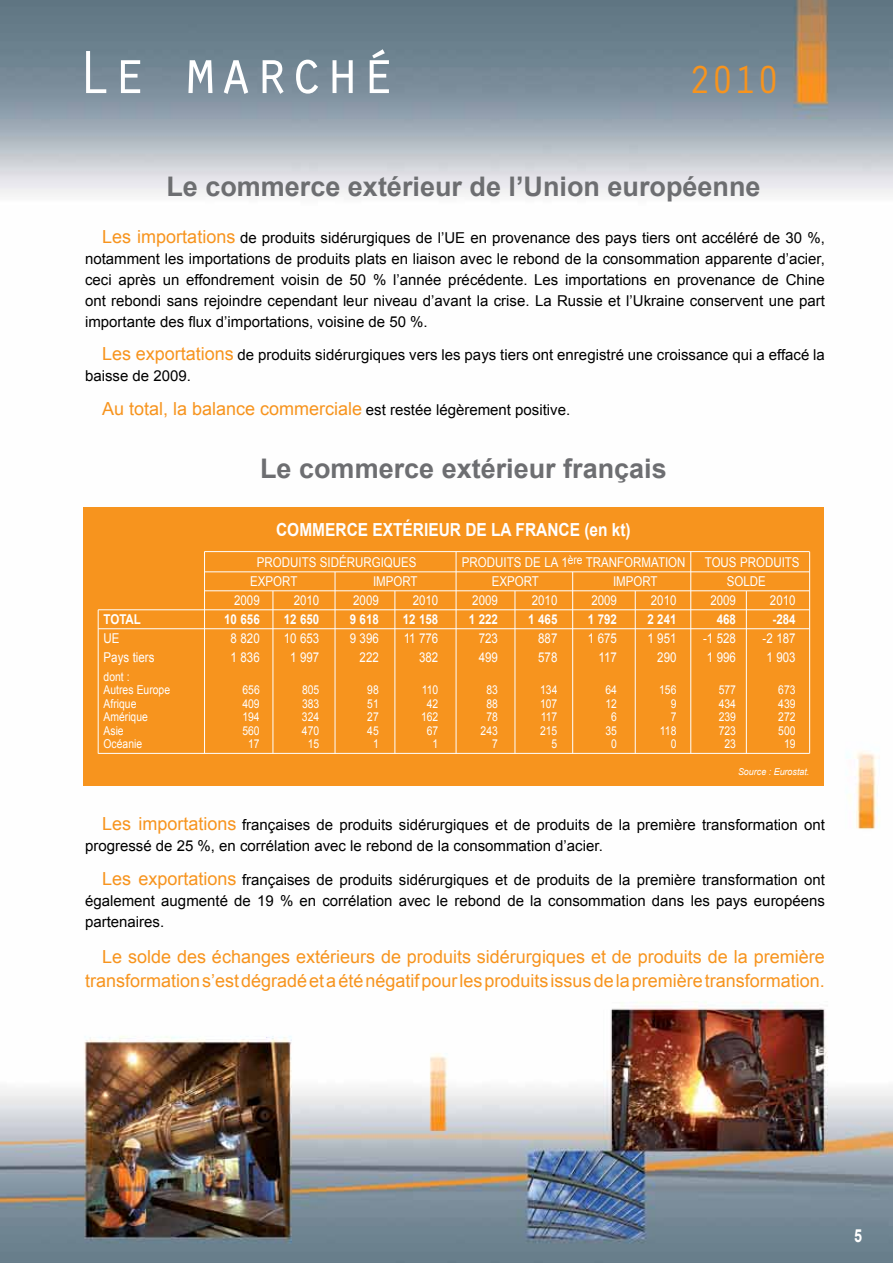
<style>
.page{position:relative;width:893px;height:1263px;background:#fff}
.page>*{position:absolute;margin:0;border:0;box-sizing:border-box;transform-origin:0 0}
.t1{font:63px "Orator Std";color:#fff;scale:.94 1}
.t2{font:40.5px "Orator Std";color:#f7941e;scale:.94 1}
.t3{font:700 27px "Arial";color:#6d6e71}
.t4{font:18px/24px "Arial";color:#f7941e;text-align:right}
.t5{font:700 18px "Arial";color:#fff;scale:.86 1}
.t6{font:700 18px "Arial";color:#fff;scale:.8 1}
.t7{font:15px/21px "Arial";color:#000;text-align:justify}
.t8{font:13.5px "Arial";color:#fff;scale:.85 1}
.t9{font:700 13.5px "Arial";color:#fff;scale:.85 1}
.t10{font:12.15px/13.5px "Arial";color:#fff;scale:.85 1}
.t11{font:italic 9.45px "Arial";color:#fff;scale:.94 1}
.s1{font-size:18px;color:#f7941e}
.s2{font-size:15px;color:#000}
</style>
<div class="page">
<img style="left:0;top:0;width:893px;height:1263px">
<div style="left:84px;top:507px;width:740px;height:278px;background:#f7941e"></div>
<hr style="left:204px;top:551px;width:605px;height:1px;background:#fff">
<hr style="left:204px;top:571px;width:605px;height:1px;background:#fff">
<hr style="left:204px;top:590px;width:605px;height:1px;background:#fff">
<hr style="left:98px;top:609px;width:711px;height:1px;background:#fff">
<hr style="left:98px;top:628px;width:711px;height:1px;background:#fff">
<hr style="left:98px;top:753px;width:711px;height:1px;background:#fff">
<hr style="left:204px;top:551px;width:1px;height:202px;background:#fff">
<hr style="left:273px;top:591px;width:1px;height:162px;background:#fff">
<hr style="left:335px;top:572px;width:1px;height:181px;background:#fff">
<hr style="left:394px;top:591px;width:1px;height:162px;background:#fff">
<hr style="left:456px;top:552px;width:1px;height:201px;background:#fff">
<hr style="left:515px;top:591px;width:1px;height:162px;background:#fff">
<hr style="left:572px;top:572px;width:1px;height:181px;background:#fff">
<hr style="left:635px;top:591px;width:1px;height:162px;background:#fff">
<hr style="left:690px;top:552px;width:1px;height:201px;background:#fff">
<hr style="left:746px;top:591px;width:1px;height:162px;background:#fff">
<hr style="left:809px;top:552px;width:1px;height:201px;background:#fff">
<hr style="left:98px;top:610px;width:1px;height:143px;background:#fff">
<h1 class="t1" style="left:76px;top:27px;width:342px">Le marché</h1>
<h2 class="t2" style="left:688px;top:51px;width:99px">2010</h2>
<h3 class="t3" style="left:166px;top:171px;width:596px">Le commerce extérieur de l’Union européenne</h3>
<p class="t7" style="left:85px;top:227px;width:741px;text-indent:17px"><span class="s1">Les importations</span> de produits sidérurgiques de l’UE en provenance des pays tiers ont accéléré de 30 %, notamment les importations de produits plats en liaison avec le rebond de la consommation apparente d’acier, ceci après un effondrement voisin de 50 % l’année précédente. Les importations en provenance de Chine ont rebondi sans rejoindre cependant leur niveau d’avant la crise. La Russie et l’Ukraine conservent une part importante des flux d’importations, voisine de 50 %.</p>
<p class="t7" style="left:85px;top:345px;width:741px;text-indent:17px"><span class="s1">Les exportations</span> de produits sidérurgiques vers les pays tiers ont enregistré une croissance qui a effacé la baisse de 2009.</p>
<p class="t4" style="left:102px;top:397px;width:470px">Au total, la balance commerciale <span class="s2">est restée légèrement positive.</span></p>
<h3 class="t3" style="left:260px;top:453px;width:408px">Le commerce extérieur français</h3>
<p class="t5" style="left:276px;top:520px;width:414px">COMMERCE EXTÉRIEUR DE LA FRANCE (en kt)</p>
<p class="t8" style="left:257px;top:554px;width:189px">PRODUITS SIDÉRURGIQUES</p>
<p class="t8" style="left:462px;top:554px;width:265px">PRODUITS DE LA 1<sup>ère</sup> TRANFORMATION</p>
<p class="t8" style="left:705px;top:554px;width:113px">TOUS PRODUITS</p>
<p class="t8" style="left:250px;top:573px;width:57px">EXPORT</p>
<p class="t8" style="left:373px;top:573px;width:54px">IMPORT</p>
<p class="t8" style="left:492px;top:573px;width:57px">EXPORT</p>
<p class="t8" style="left:613px;top:573px;width:54px">IMPORT</p>
<p class="t8" style="left:727px;top:573px;width:47px">SOLDE</p>
<p class="t8" style="left:234px;top:592px;width:32px">2009</p>
<p class="t8" style="left:294px;top:592px;width:32px">2010</p>
<p class="t8" style="left:353px;top:592px;width:32px">2009</p>
<p class="t8" style="left:413px;top:592px;width:32px">2010</p>
<p class="t8" style="left:472px;top:592px;width:32px">2009</p>
<p class="t8" style="left:532px;top:592px;width:32px">2010</p>
<p class="t8" style="left:591px;top:592px;width:32px">2009</p>
<p class="t8" style="left:651px;top:592px;width:32px">2010</p>
<p class="t8" style="left:710px;top:592px;width:32px">2009</p>
<p class="t8" style="left:770px;top:592px;width:32px">2010</p>
<p class="t9" style="left:104px;top:611px;width:45px">TOTAL</p>
<p class="t9" style="left:224px;top:611px;width:43px">10 656</p>
<p class="t9" style="left:284px;top:611px;width:43px">12 650</p>
<p class="t9" style="left:350px;top:611px;width:36px">9 618</p>
<p class="t9" style="left:403px;top:611px;width:43px">12 158</p>
<p class="t9" style="left:469px;top:611px;width:36px">1 222</p>
<p class="t9" style="left:528px;top:611px;width:36px">1 465</p>
<p class="t9" style="left:588px;top:611px;width:36px">1 792</p>
<p class="t9" style="left:647px;top:611px;width:36px">2 241</p>
<p class="t9" style="left:717px;top:611px;width:24px">468</p>
<p class="t9" style="left:772px;top:611px;width:29px">-284</p>
<p class="t8" style="left:104px;top:630px;width:20px">UE</p>
<p class="t8" style="left:231px;top:630px;width:36px">8 820</p>
<p class="t8" style="left:284px;top:630px;width:43px">10 653</p>
<p class="t8" style="left:350px;top:630px;width:36px">9 396</p>
<p class="t8" style="left:404px;top:630px;width:42px">11 776</p>
<p class="t8" style="left:479px;top:630px;width:24px">723</p>
<p class="t8" style="left:538px;top:630px;width:24px">887</p>
<p class="t8" style="left:588px;top:630px;width:36px">1 675</p>
<p class="t8" style="left:647px;top:630px;width:36px">1 951</p>
<p class="t8" style="left:703px;top:630px;width:40px">-1 528</p>
<p class="t8" style="left:763px;top:630px;width:40px">-2 187</p>
<p class="t8" style="left:104px;top:649px;width:61px">Pays tiers</p>
<p class="t8" style="left:231px;top:649px;width:36px">1 836</p>
<p class="t8" style="left:290px;top:649px;width:36px">1 997</p>
<p class="t8" style="left:360px;top:649px;width:24px">222</p>
<p class="t8" style="left:419px;top:649px;width:24px">382</p>
<p class="t8" style="left:479px;top:649px;width:24px">499</p>
<p class="t8" style="left:538px;top:649px;width:24px">578</p>
<p class="t8" style="left:599px;top:649px;width:23px">117</p>
<p class="t8" style="left:657px;top:649px;width:24px">290</p>
<p class="t8" style="left:707px;top:649px;width:36px">1 996</p>
<p class="t8" style="left:766px;top:649px;width:36px">1 903</p>
<p class="t10" style="left:104px;top:670px;width:80px">dont :<br>Autres Europe</p>
<p class="t10" style="left:242px;top:683px;width:22px">656</p>
<p class="t10" style="left:302px;top:683px;width:22px">805</p>
<p class="t10" style="left:367px;top:683px;width:15px">98</p>
<p class="t10" style="left:422px;top:683px;width:21px">110</p>
<p class="t10" style="left:486px;top:683px;width:15px">83</p>
<p class="t10" style="left:540px;top:683px;width:22px">134</p>
<p class="t10" style="left:605px;top:683px;width:15px">64</p>
<p class="t10" style="left:659px;top:683px;width:22px">156</p>
<p class="t10" style="left:719px;top:683px;width:22px">577</p>
<p class="t10" style="left:778px;top:683px;width:22px">673</p>
<p class="t10" style="left:104px;top:697px;width:40px">Afrique</p>
<p class="t10" style="left:242px;top:697px;width:22px">409</p>
<p class="t10" style="left:302px;top:697px;width:22px">383</p>
<p class="t10" style="left:367px;top:697px;width:15px">51</p>
<p class="t10" style="left:427px;top:697px;width:15px">42</p>
<p class="t10" style="left:486px;top:697px;width:15px">88</p>
<p class="t10" style="left:540px;top:697px;width:22px">107</p>
<p class="t10" style="left:605px;top:697px;width:15px">12</p>
<p class="t10" style="left:671px;top:697px;width:8px">9</p>
<p class="t10" style="left:719px;top:697px;width:22px">434</p>
<p class="t10" style="left:778px;top:697px;width:22px">439</p>
<p class="t10" style="left:104px;top:710px;width:54px">Amérique</p>
<p class="t10" style="left:242px;top:710px;width:22px">194</p>
<p class="t10" style="left:302px;top:710px;width:22px">324</p>
<p class="t10" style="left:367px;top:710px;width:15px">27</p>
<p class="t10" style="left:421px;top:710px;width:22px">162</p>
<p class="t10" style="left:486px;top:710px;width:15px">78</p>
<p class="t10" style="left:541px;top:710px;width:21px">117</p>
<p class="t10" style="left:611px;top:710px;width:8px">6</p>
<p class="t10" style="left:671px;top:710px;width:8px">7</p>
<p class="t10" style="left:719px;top:710px;width:22px">239</p>
<p class="t10" style="left:778px;top:710px;width:22px">272</p>
<p class="t10" style="left:104px;top:724px;width:25px">Asie</p>
<p class="t10" style="left:242px;top:724px;width:22px">560</p>
<p class="t10" style="left:302px;top:724px;width:22px">470</p>
<p class="t10" style="left:367px;top:724px;width:15px">45</p>
<p class="t10" style="left:427px;top:724px;width:15px">67</p>
<p class="t10" style="left:481px;top:724px;width:22px">243</p>
<p class="t10" style="left:540px;top:724px;width:22px">215</p>
<p class="t10" style="left:605px;top:724px;width:15px">35</p>
<p class="t10" style="left:660px;top:724px;width:21px">118</p>
<p class="t10" style="left:719px;top:724px;width:22px">723</p>
<p class="t10" style="left:778px;top:724px;width:22px">500</p>
<p class="t10" style="left:104px;top:737px;width:47px">Océanie</p>
<p class="t10" style="left:248px;top:737px;width:15px">17</p>
<p class="t10" style="left:308px;top:737px;width:15px">15</p>
<p class="t10" style="left:373px;top:737px;width:8px">1</p>
<p class="t10" style="left:433px;top:737px;width:8px">1</p>
<p class="t10" style="left:492px;top:737px;width:8px">7</p>
<p class="t10" style="left:552px;top:737px;width:8px">5</p>
<p class="t10" style="left:611px;top:737px;width:8px">0</p>
<p class="t10" style="left:671px;top:737px;width:8px">0</p>
<p class="t10" style="left:724px;top:737px;width:15px">23</p>
<p class="t10" style="left:784px;top:737px;width:15px">19</p>
<p class="t11" style="left:738px;top:766px;width:77px">Source : Eurostat.</p>
<p class="t7" style="left:85px;top:814px;width:741px;text-indent:17px"><span class="s1">Les importations</span> françaises de produits sidérurgiques et de produits de la première transformation ont progressé de 25 %, en corrélation avec le rebond de la consommation d’acier.</p>
<p class="t7" style="left:85px;top:869px;width:741px;text-indent:17px"><span class="s1">Les exportations</span> françaises de produits sidérurgiques et de produits de la première transformation ont également augmenté de 19 % en corrélation avec le rebond de la consommation dans les pays européens partenaires.</p>
<p class="t4" style="left:85px;top:945px;width:741px">Le solde des échanges extérieurs de produits sidérurgiques et de produits de la première transformation s’est dégradé et a été négatif pour les produits issus de la première transformation.</p>
<p class="t6" style="left:854px;top:1225px;width:12px">5</p>
</div>
